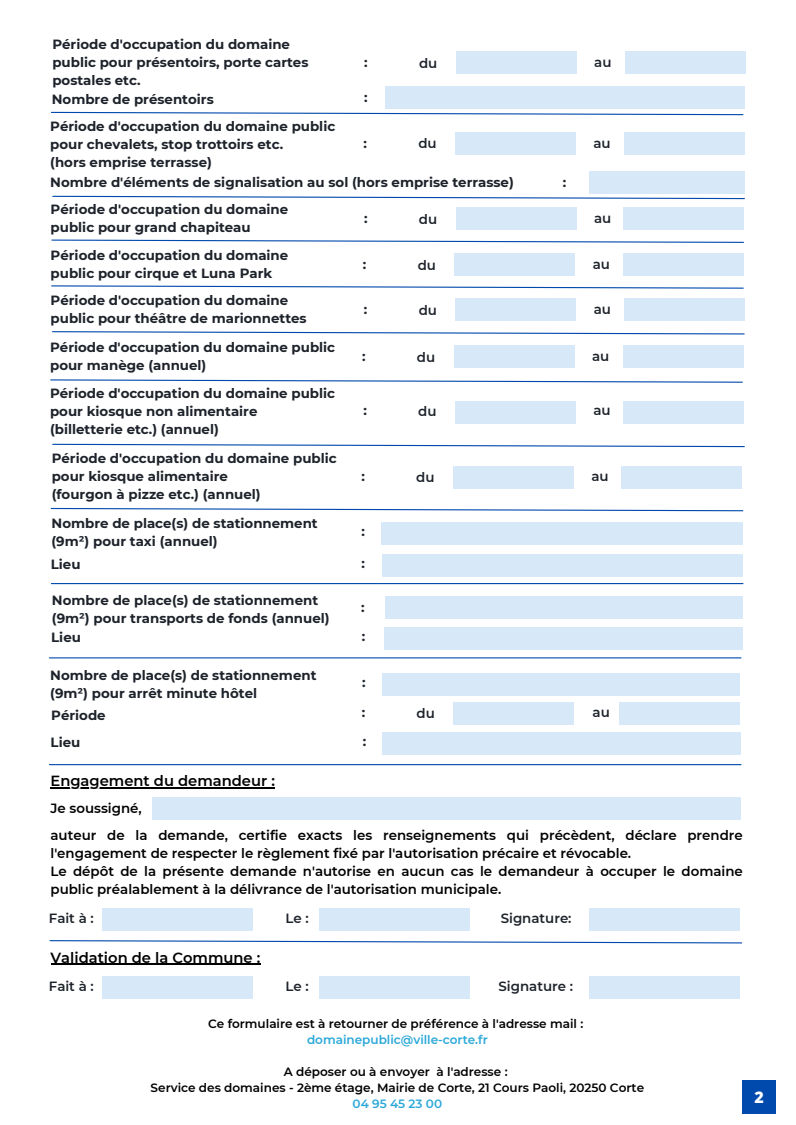
<style>
.page{position:relative;width:796px;height:1125px;background:#fff}
.page>*{position:absolute;margin:0;border:0;box-sizing:border-box;transform-origin:0 0}
.t1{font:800 16.05px "Open Sans";color:#fff}
.t2{font:600 14.7px "Montserrat";color:#000}
.t3{font:700 13.35px/18.1px "Montserrat";color:#1e232b}
.t4{font:600 13.35px/18.3px "Montserrat";color:#000}
.t5{font:600 13.35px "Montserrat";color:#1e232b}
.t6{font:600 12px "Montserrat";color:#000}
.t7{font:600 12px "Montserrat";color:#2ba8d9}
</style>
<div class="page">
<div style="left:742px;top:1080px;width:33px;height:34px;background:#004aad"></div>
<svg style="left:50px;top:111px;width:694px;height:5px"></svg>
<div style="left:589px;top:171px;width:155px;height:23px;background:#d7e9f8"></div>
<svg style="left:52px;top:195px;width:693px;height:5px"></svg>
<div style="left:385px;top:86px;width:359px;height:23px;background:#d7e9f8"></div>
<div style="left:624px;top:51px;width:121px;height:23px;background:#d7e9f8"></div>
<div style="left:456px;top:51px;width:120px;height:23px;background:#d7e9f8"></div>
<div style="left:624px;top:132px;width:120px;height:23px;background:#d7e9f8"></div>
<div style="left:455px;top:132px;width:121px;height:23px;background:#d7e9f8"></div>
<div style="left:623px;top:208px;width:121px;height:22px;background:#d7e9f8"></div>
<div style="left:455px;top:208px;width:121px;height:22px;background:#d7e9f8"></div>
<svg style="left:51px;top:239px;width:693px;height:4px"></svg>
<div style="left:623px;top:253px;width:121px;height:23px;background:#d7e9f8"></div>
<div style="left:454px;top:253px;width:121px;height:23px;background:#d7e9f8"></div>
<svg style="left:51px;top:285px;width:693px;height:4px"></svg>
<div style="left:624px;top:298px;width:121px;height:23px;background:#d7e9f8"></div>
<div style="left:455px;top:298px;width:121px;height:23px;background:#d7e9f8"></div>
<svg style="left:52px;top:331px;width:693px;height:4px"></svg>
<div style="left:622px;top:345px;width:121px;height:23px;background:#d7e9f8"></div>
<div style="left:454px;top:345px;width:120px;height:23px;background:#d7e9f8"></div>
<svg style="left:50px;top:507px;width:693px;height:5px"></svg>
<div style="left:623px;top:401px;width:121px;height:23px;background:#d7e9f8"></div>
<div style="left:455px;top:401px;width:120px;height:23px;background:#d7e9f8"></div>
<svg style="left:50px;top:379px;width:693px;height:4px"></svg>
<hr style="left:51px;top:583px;width:691px;height:1px;background:#004aad">
<div style="left:382px;top:522px;width:360px;height:23px;background:#d7e9f8"></div>
<div style="left:382px;top:554px;width:360px;height:23px;background:#d7e9f8"></div>
<div style="left:383px;top:627px;width:359px;height:23px;background:#d7e9f8"></div>
<div style="left:384px;top:596px;width:358px;height:23px;background:#d7e9f8"></div>
<hr style="left:49px;top:657px;width:691px;height:1px;background:#004aad">
<div style="left:382px;top:673px;width:358px;height:23px;background:#d7e9f8"></div>
<hr style="left:50px;top:787px;width:225px;height:1px;background:#000">
<div style="left:152px;top:798px;width:588px;height:22px;background:#d7e9f8"></div>
<svg style="left:49px;top:940px;width:693px;height:4px"></svg>
<div style="left:102px;top:908px;width:150px;height:23px;background:#d7e9f8"></div>
<div style="left:319px;top:908px;width:150px;height:23px;background:#d7e9f8"></div>
<div style="left:589px;top:908px;width:150px;height:23px;background:#d7e9f8"></div>
<hr style="left:51px;top:964px;width:209px;height:1px;background:#000">
<div style="left:102px;top:976px;width:150px;height:23px;background:#d7e9f8"></div>
<div style="left:319px;top:976px;width:150px;height:23px;background:#d7e9f8"></div>
<div style="left:589px;top:976px;width:150px;height:23px;background:#d7e9f8"></div>
<hr style="left:49px;top:764px;width:691px;height:1px;background:#004aad">
<div style="left:381px;top:732px;width:359px;height:23px;background:#d7e9f8"></div>
<div style="left:619px;top:702px;width:121px;height:23px;background:#d7e9f8"></div>
<div style="left:453px;top:702px;width:121px;height:23px;background:#d7e9f8"></div>
<div style="left:621px;top:466px;width:121px;height:23px;background:#d7e9f8"></div>
<div style="left:453px;top:466px;width:120px;height:23px;background:#d7e9f8"></div>
<svg style="left:52px;top:443px;width:693px;height:5px"></svg>
<p class="t3" style="left:52px;top:35px;width:257px">Période d'occupation du domaine public pour présentoirs, porte cartes postales etc.</p>
<p class="t3" style="left:52px;top:91px;width:163px">Nombre de présentoirs</p>
<p class="t3" style="left:50px;top:117px;width:286px">Période d'occupation du domaine public pour chevalets, stop trottoirs etc.</p>
<p class="t3" style="left:50px;top:153px;width:163px">(hors emprise terrasse)</p>
<p class="t3" style="left:50px;top:173px;width:465px">Nombre d'éléments de signalisation au sol (hors emprise terrasse)</p>
<p class="t3" style="left:563px;top:173px;width:5px">:</p>
<p class="t3" style="left:364px;top:53px;width:5px">:</p>
<p class="t5" style="left:419px;top:55px;width:20px">du</p>
<p class="t5" style="left:594px;top:54px;width:19px">au</p>
<p class="t3" style="left:364px;top:88px;width:5px">:</p>
<p class="t3" style="left:363px;top:134px;width:5px">:</p>
<p class="t5" style="left:418px;top:136px;width:20px">du</p>
<p class="t5" style="left:593px;top:135px;width:19px">au</p>
<p class="t3" style="left:51px;top:200px;width:239px">Période d'occupation du domaine public pour grand chapiteau</p>
<p class="t3" style="left:51px;top:246px;width:239px">Période d'occupation du domaine public pour cirque et Luna Park</p>
<p class="t3" style="left:51px;top:291px;width:257px">Période d'occupation du domaine public pour théâtre de marionnettes</p>
<p class="t3" style="left:50px;top:338px;width:286px">Période d'occupation du domaine public pour manège (annuel)</p>
<p class="t3" style="left:50px;top:385px;width:286px">Période d'occupation du domaine public pour kiosque non alimentaire</p>
<p class="t3" style="left:50px;top:421px;width:170px">(billetterie etc.) (annuel)</p>
<p class="t3" style="left:52px;top:450px;width:286px">Période d'occupation du domaine public pour kiosque alimentaire</p>
<p class="t3" style="left:52px;top:486px;width:210px">(fourgon à pizze etc.) (annuel)</p>
<p class="t3" style="left:51px;top:514px;width:268px">Nombre de place(s) de stationnement (9m²) pour taxi (annuel)</p>
<p class="t3" style="left:51px;top:555px;width:31px">Lieu</p>
<p class="t3" style="left:364px;top:209px;width:5px">:</p>
<p class="t5" style="left:419px;top:211px;width:20px">du</p>
<p class="t5" style="left:594px;top:210px;width:19px">au</p>
<p class="t3" style="left:363px;top:255px;width:5px">:</p>
<p class="t5" style="left:417px;top:257px;width:20px">du</p>
<p class="t5" style="left:592px;top:256px;width:19px">au</p>
<p class="t3" style="left:364px;top:300px;width:5px">:</p>
<p class="t5" style="left:418px;top:302px;width:20px">du</p>
<p class="t5" style="left:593px;top:301px;width:19px">au</p>
<p class="t3" style="left:362px;top:347px;width:5px">:</p>
<p class="t5" style="left:417px;top:349px;width:20px">du</p>
<p class="t5" style="left:592px;top:348px;width:19px">au</p>
<p class="t3" style="left:363px;top:401px;width:5px">:</p>
<p class="t5" style="left:418px;top:403px;width:20px">du</p>
<p class="t5" style="left:593px;top:402px;width:19px">au</p>
<p class="t3" style="left:361px;top:468px;width:5px">:</p>
<p class="t5" style="left:416px;top:469px;width:20px">du</p>
<p class="t5" style="left:591px;top:468px;width:19px">au</p>
<p class="t3" style="left:361px;top:523px;width:5px">:</p>
<p class="t3" style="left:361px;top:554px;width:5px">:</p>
<p class="t3" style="left:52px;top:591px;width:279px">Nombre de place(s) de stationnement (9m²) pour transports de fonds (annuel)</p>
<p class="t3" style="left:51px;top:628px;width:31px">Lieu</p>
<p class="t3" style="left:361px;top:627px;width:5px">:</p>
<p class="t3" style="left:361px;top:598px;width:5px">:</p>
<p class="t3" style="left:50px;top:666px;width:268px">Nombre de place(s) de stationnement (9m²) pour arrêt minute hôtel</p>
<p class="t3" style="left:362px;top:673px;width:5px">:</p>
<p class="t3" style="left:51px;top:706px;width:56px">Période</p>
<p class="t3" style="left:361px;top:704px;width:5px">:</p>
<p class="t5" style="left:416px;top:705px;width:20px">du</p>
<p class="t5" style="left:592px;top:705px;width:19px">au</p>
<p class="t3" style="left:51px;top:733px;width:31px">Lieu</p>
<p class="t3" style="left:362px;top:732px;width:5px">:</p>
<p class="t2" style="left:50px;top:772px;width:226px">Engagement du demandeur :</p>
<p class="t4" style="left:50px;top:799px;width:93px">Je soussigné,</p>
<p class="t4" style="left:50px;top:826px;width:693px">auteur de la demande, certifie exacts les renseignements qui précèdent, déclare prendre l'engagement de respecter le règlement fixé par l'autorisation précaire et révocable.</p>
<p class="t4" style="left:50px;top:862px;width:693px">Le dépôt de la présente demande n'autorise en aucun cas le demandeur à occuper le domaine public préalablement à la délivrance de l'autorisation municipale.</p>
<p class="t5" style="left:49px;top:910px;width:46px">Fait à :</p>
<p class="t5" style="left:285px;top:910px;width:25px">Le :</p>
<p class="t5" style="left:500px;top:910px;width:72px">Signature:</p>
<p class="t2" style="left:51px;top:948px;width:211px">Validation de la Commune :</p>
<p class="t5" style="left:49px;top:978px;width:46px">Fait à :</p>
<p class="t5" style="left:285px;top:978px;width:25px">Le :</p>
<p class="t5" style="left:498px;top:978px;width:76px">Signature :</p>
<p class="t6" style="left:208px;top:1016px;width:376px">Ce formulaire est à retourner de préférence à l'adresse mail :</p>
<p class="t7" style="left:307px;top:1032px;width:182px">domainepublic@ville-corte.fr</p>
<p class="t6" style="left:284px;top:1064px;width:225px">A déposer ou à envoyer à l'adresse :</p>
<p class="t6" style="left:151px;top:1080px;width:495px">Service des domaines - 2ème étage, Mairie de Corte, 21 Cours Paoli, 20250 Corte</p>
<p class="t7" style="left:352px;top:1096px;width:91px">04 95 45 23 00</p>
<p class="t1" style="left:754px;top:1085px;width:11px">2</p>
</div>
